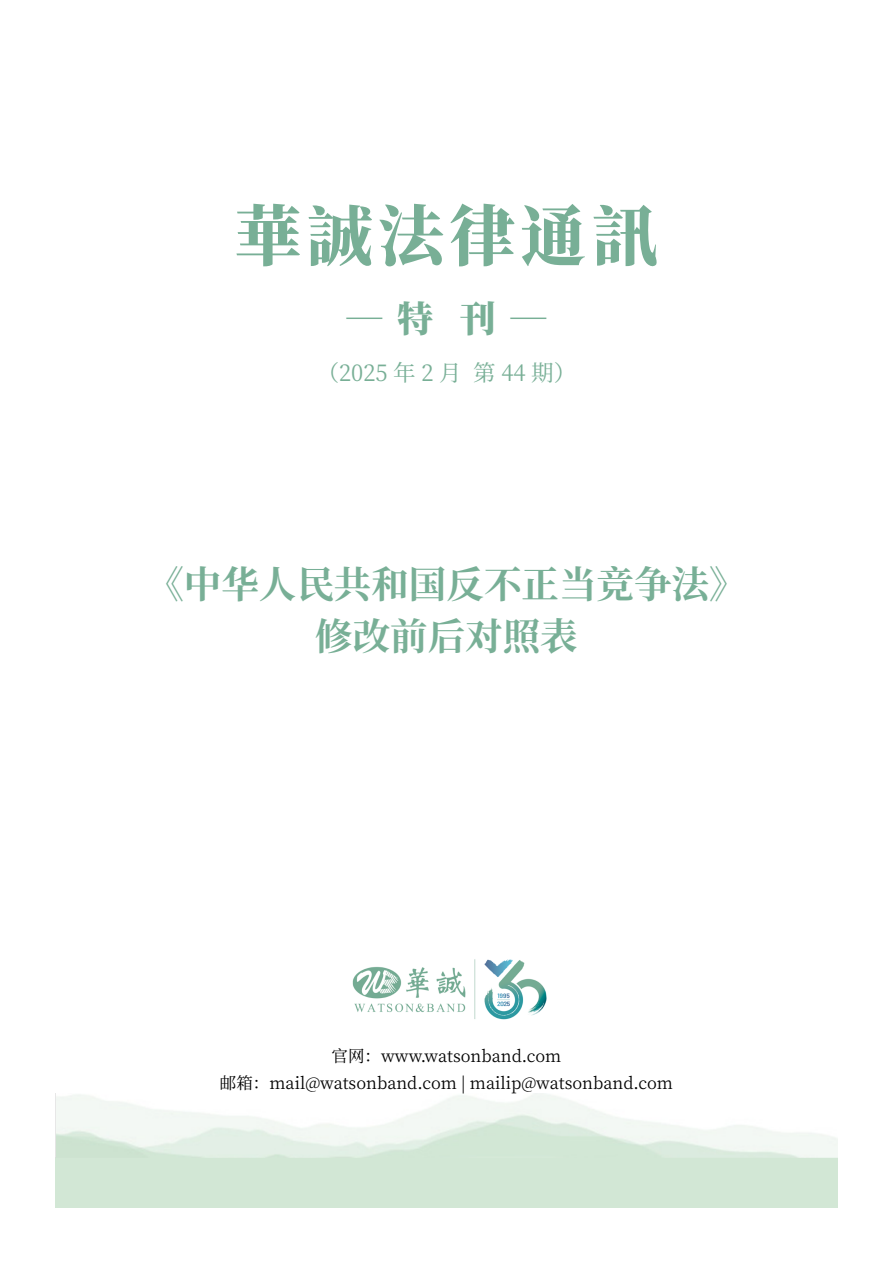
<style>
.page{position:relative;width:893px;height:1263px;background:#fff}
.page>*{position:absolute;margin:0;border:0;box-sizing:border-box;transform-origin:0 0}
.t1{font:800 66px "Source Han Serif CN";letter-spacing:.08em;color:#78af96}
.t2{font:700 37.5px/51px "Source Han Serif CN";color:#78af96;text-align:center}
.t3{font:800 36px "Source Han Serif CN";color:#78af96}
.t4{font:22.5px "Source Han Serif CN";color:#78af96}
.t5{font:16.5px/27px "Source Han Serif CN";color:#000;text-align:center}
</style>
<div class="page">
<img style="left:352px;top:959px;width:195px;height:61px">
<h1 class="t1" style="left:235px;top:199px;width:424px">華誠法律通訊</h1>
<h3 class="t3" style="left:347px;top:298px;width:201px">— 特 刊 —</h3>
<h3 class="t4" style="left:317px;top:360px;width:261px">（2025 年 2 月 第 44 期）</h3>
<h2 class="t2" style="left:146px;top:560px;width:602px">《中华人民共和国反不正当竞争法》修改前后对照表</h2>
<p class="t5" style="left:220px;top:1043px;width:455px">官网：www.watsonband.com<br>邮箱：mail@watsonband.com | mailip@watsonband.com</p>
</div>
